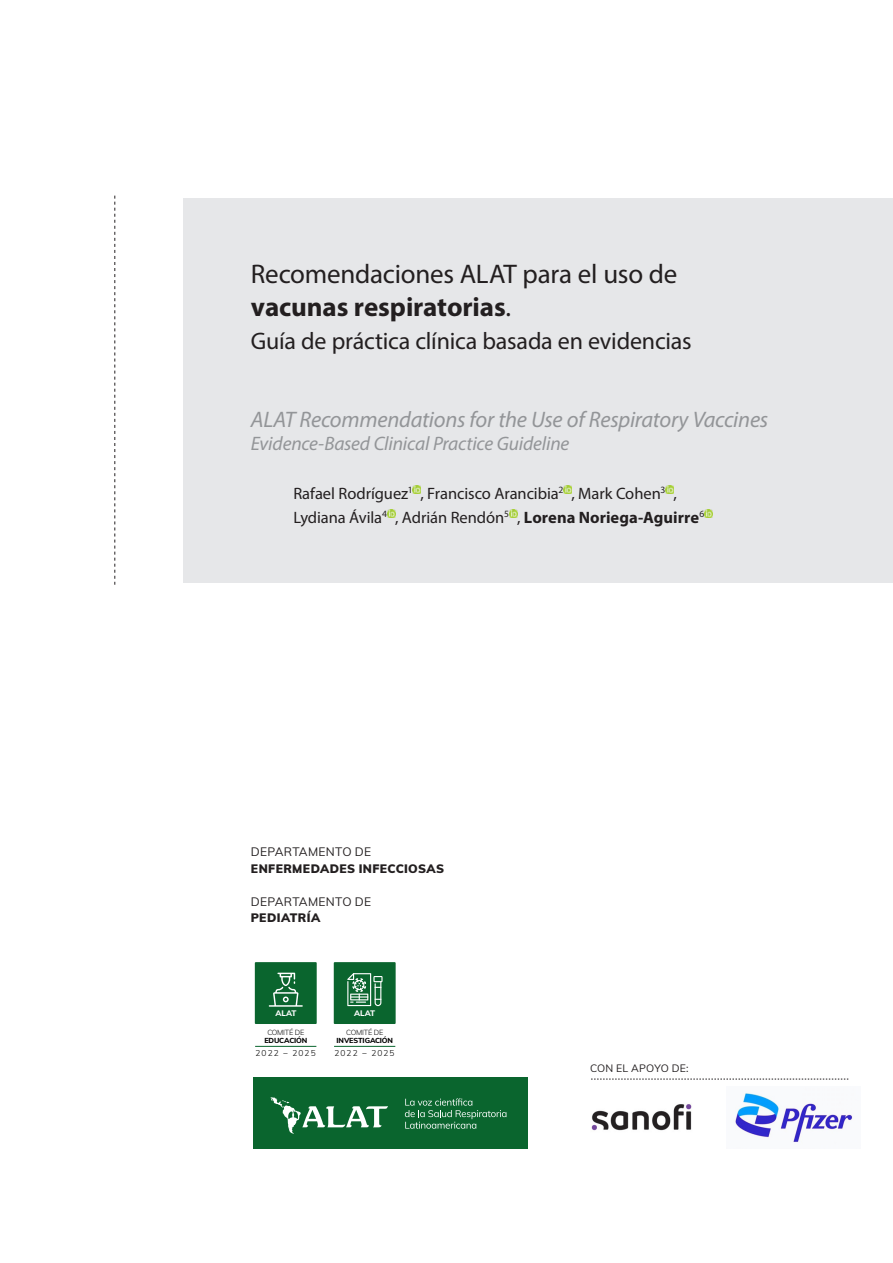
<style>
.page{position:relative;width:893px;height:1263px;background:#fff}
.page>*{position:absolute;margin:0;border:0;box-sizing:border-box;transform-origin:0 0}
.titulo1{font:27px/33px "Myriad Pro";letter-spacing:-.01em;color:#231f20}
.titulo1-2{font:24px "Myriad Pro";letter-spacing:-.01em;color:#231f20}
.titulo_1_eng{font:italic 22.5px "Myriad Pro";letter-spacing:-.01em;color:#939598}
.titulo_1_eng-2{font:italic 19.5px "Myriad Pro";letter-spacing:-.01em;color:#939598}
.autores1{font:16.5px/24px "Myriad Pro";letter-spacing:-.005em;color:#231f20}
.t1{font:900 12px "Muli";letter-spacing:.035em;color:#231f20}
.t2{font:12px "Muli";letter-spacing:.02em;color:#231f20}
.t3{font:10.5px "Muli";letter-spacing:.025em;color:#231f20}
.t4{font:300 8.25px "Muli";letter-spacing:.135em;color:#000}
.t5{font:800 7.95px "Muli";letter-spacing:-.01em;color:#fff}
.t6{font:800 7.2px/8.2px "Muli";letter-spacing:-.02em;color:#000;text-align:center}
.s1{font-weight:700}
.s2{font-weight:300}
</style>
<div class="page">
<div style="left:184px;top:198px;width:709px;height:385px;background:#e6e7e9"></div>
<svg style="left:413px;top:485px;width:8px;height:8px"></svg>
<svg style="left:563px;top:485px;width:8px;height:8px"></svg>
<svg style="left:666px;top:485px;width:7px;height:8px"></svg>
<svg style="left:387px;top:509px;width:8px;height:8px"></svg>
<svg style="left:509px;top:509px;width:8px;height:8px"></svg>
<svg style="left:704px;top:509px;width:8px;height:8px"></svg>
<div style="left:253px;top:1077px;width:274px;height:71px;background:#0a652e"></div>
<svg style="left:271px;top:1097px;width:117px;height:36px"></svg>
<svg style="left:405px;top:1098px;width:101px;height:31px"></svg>
<div style="left:255px;top:962px;width:62px;height:62px;background:#0a652e"></div>
<hr style="left:255px;top:1046px;width:61px;height:1px;background:#0a652e">
<svg style="left:269px;top:973px;width:34px;height:34px"></svg>
<div style="left:334px;top:962px;width:62px;height:62px;background:#0a652e"></div>
<hr style="left:334px;top:1046px;width:61px;height:1px;background:#0a652e">
<svg style="left:347px;top:973px;width:36px;height:33px"></svg>
<img style="left:591px;top:1104px;width:101px;height:27px">
<img style="left:735px;top:1092px;width:118px;height:51px">
<svg style="left:591px;top:1079px;width:257px;height:1px"></svg>
<svg style="left:114px;top:196px;width:1px;height:389px"></svg>
<p class="titulo1" style="left:251px;top:257px;width:428px">Recomendaciones ALAT para el uso de <span class="s1">vacunas respiratorias</span>.</p>
<p class="titulo1-2" style="left:251px;top:326px;width:442px">Guía de práctica clínica basada en evidencias</p>
<p class="titulo_1_eng" style="left:251px;top:405px;width:519px">ALAT Recommendations for the Use of Respiratory Vaccines</p>
<p class="titulo_1_eng-2" style="left:251px;top:432px;width:320px">Evidence-Based Clinical Practice Guideline</p>
<p class="autores1" style="left:293px;top:481px;width:412px">Rafael Rodríguez<sup>1</sup> , Francisco Arancibia<sup>2</sup> , Mark Cohen<sup>3</sup> ,<br>Lydiana Ávila<sup>4</sup> , Adrián Rendón<sup>5</sup> , <span class="s1">Lorena Noriega-Aguirre</span><sup>6</sup></p>
<p class="t2" style="left:251px;top:843px;width:122px">DEPARTAMENTO DE</p>
<p class="t1" style="left:251px;top:859px;width:195px">ENFERMEDADES INFECCIOSAS</p>
<p class="t2" style="left:251px;top:893px;width:122px">DEPARTAMENTO DE</p>
<p class="t1" style="left:251px;top:909px;width:71px">PEDIATRÍA</p>
<p class="t5" style="left:275px;top:1007px;width:23px">ALAT</p>
<p class="t4" style="left:256px;top:1047px;width:62px">2022 – 2025</p>
<p class="t6" style="left:264px;top:1028px;width:45px"><span class="s2">COMITÉ DE<br></span>EDUCACIÓN</p>
<p class="t5" style="left:354px;top:1007px;width:23px">ALAT</p>
<p class="t4" style="left:334px;top:1047px;width:62px">2022 – 2025</p>
<p class="t6" style="left:336px;top:1028px;width:58px"><span class="s2">COMITÉ DE<br></span>INVESTIGACIÓN</p>
<p class="t3" style="left:590px;top:1060px;width:100px">CON EL APOYO DE:</p>
</div>
